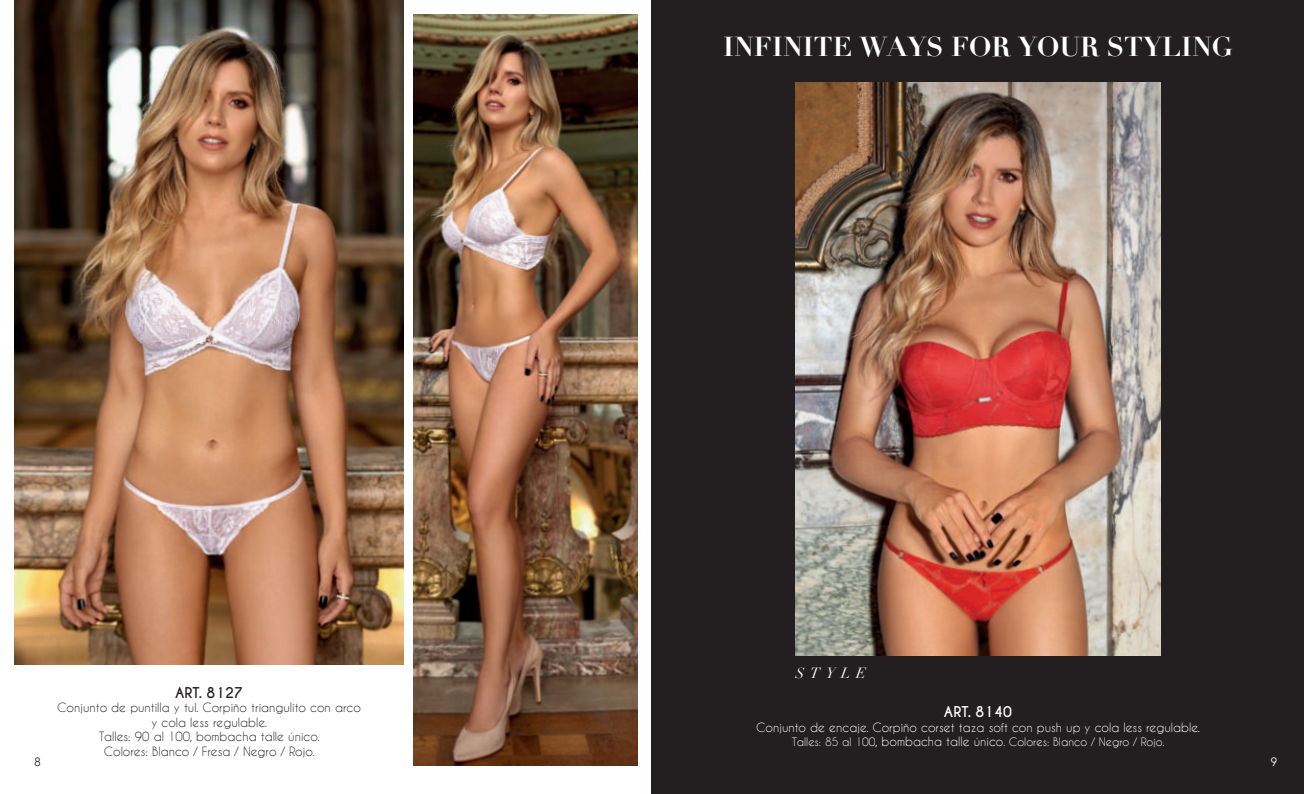
<style>
.page{position:relative;width:1304px;height:794px;background:#fff}
.page>*{position:absolute;margin:0;border:0;box-sizing:border-box;transform-origin:0 0}
.t1{font:700 26.7px "Didot";color:#fff}
.t2{font:italic 14.5px "Didot";letter-spacing:.4em;color:#fff}
.t3{font:700 14px "Caviar Dreams";color:#231f20}
.t4{font:700 14px "Caviar Dreams";color:#fff}
.t5{font:12px/14.4px "Caviar Dreams";color:#231f20;text-align:center}
.t6{font:12px "Caviar Dreams";color:#fff}
.t7{font:300 12px "Avenir";color:#231f20}
.t8{font:300 12px "Avenir";color:#fff}
.t9{font:11px "Caviar Dreams";color:#fff}
.s1{font-size:12px}
</style>
<div class="page">
<img style="left:14px;top:0;width:390px;height:665px">
<img style="left:414px;top:14px;width:224px;height:751px">
<div style="left:652px;top:0;width:652px;height:794px;background:#231f20"></div>
<img style="left:796px;top:82px;width:364px;height:573px">
<p class="t7" style="left:35px;top:754px;width:8px">8</p>
<p class="t3" style="left:175px;top:685px;width:69px">ART. 8127</p>
<p class="t5" style="left:57px;top:700px;width:305px">Conjunto de puntilla y tul. Corpiño triangulito con arco y cola less regulable.<br>Talles: 90 al 100, bombacha talle único.<br>Colores: Blanco / Fresa / Negro / Rojo.</p>
<h1 class="t1" style="left:723px;top:37px;width:511px">INFINITE WAYS FOR YOUR STYLING</h1>
<p class="t2" style="left:796px;top:665px;width:72px">STYLE</p>
<p class="t4" style="left:944px;top:704px;width:70px">ART. 8140</p>
<p class="t6" style="left:756px;top:720px;width:445px">Conjunto de encaje. Corpiño corset taza soft con push up y cola less regulable.</p>
<p class="t9" style="left:792px;top:735px;width:374px">Talles: 85 al 100<span class="s1">, bombacha talle único</span>. Colores: Blanco / Negro / Rojo.</p>
<p class="t8" style="left:1271px;top:754px;width:8px">9</p>
</div>
